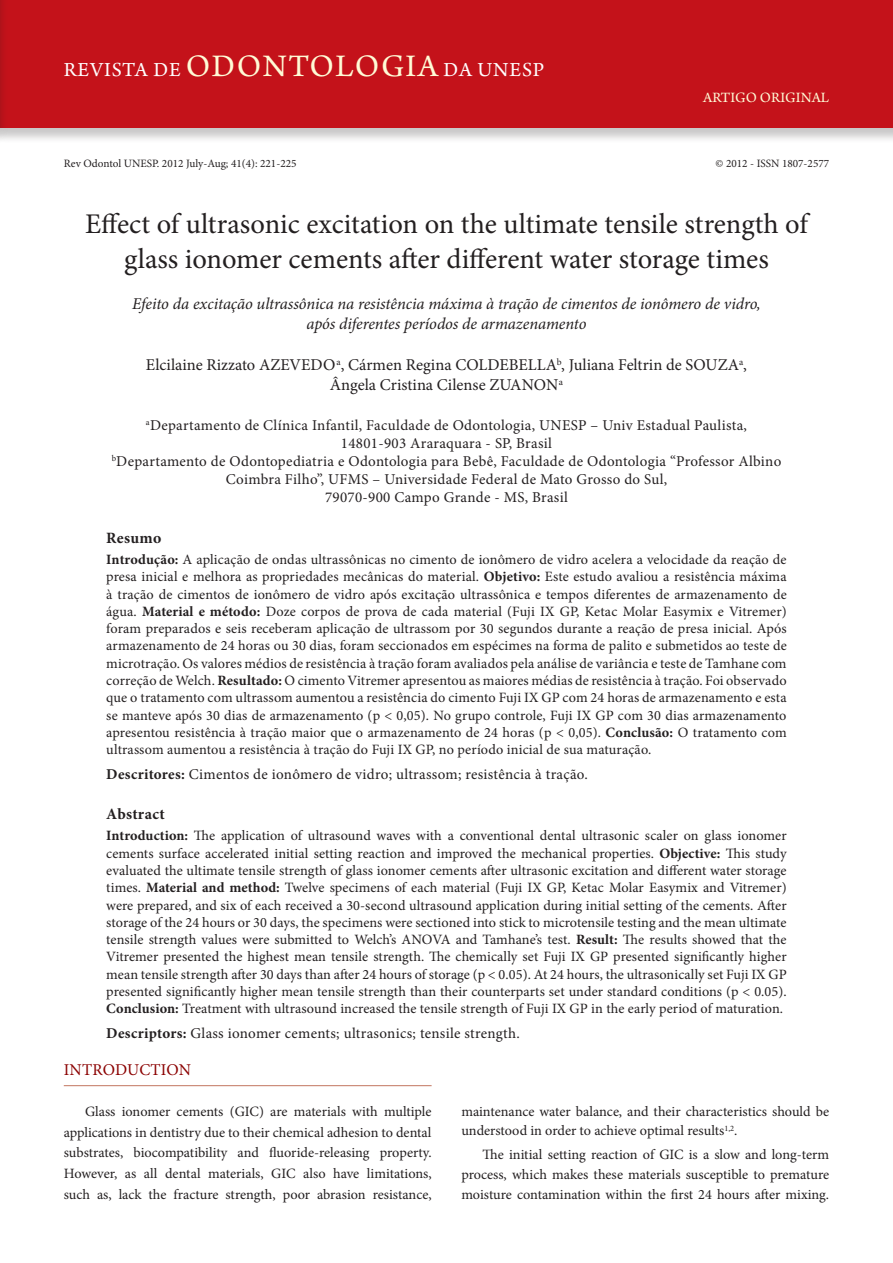
<style>
.page{position:relative;width:893px;height:1263px;background:#fff}
.page>*{position:absolute;margin:0;border:0;box-sizing:border-box;transform-origin:0 0}
.Título_1º_Idioma{font:28.5px/34.3px "Minion Pro";color:#231f20;text-align:center}
.t1{font:21px "Arno Pro";letter-spacing:.04em;color:#fff}
.Título_2º_Idioma{font:italic 16.5px/20px "Minion Pro";letter-spacing:-.005em;color:#231f20;text-align:center}
.Autores{font:16.5px/20px "Minion Pro";color:#231f20;text-align:center}
.t2{font:16.5px "Minion Pro";letter-spacing:.01em;color:#8b0202}
.Título_-_abstract{font:700 15.75px "Minion Pro";letter-spacing:.02em;color:#231f20}
.Título_-_resumo{font:700 15.75px "Minion Pro";letter-spacing:.02em;color:#231f20}
.Endereço{font:15px/18.1px "Minion Pro";letter-spacing:.02em;color:#231f20;text-align:center}
.Palavras-chave{font:15px "Minion Pro";letter-spacing:.02em;color:#231f20}
.Keywords{font:15px "Minion Pro";letter-spacing:.02em;color:#231f20}
.t3{font:15px "Arno Pro";color:#fffbd6}
.Resumo{font:14.25px/17.2px "Minion Pro";letter-spacing:.01em;color:#231f20;text-align:justify}
.Abstract{font:14.25px/17.2px "Minion Pro";letter-spacing:.005em;color:#231f20;text-align:justify}
.Corpo{font:14.25px/20.9px "Minion Pro";color:#231f20;text-align:justify}
.Cabeçalho_A{font:11.25px "Minion Pro";color:#231f20}
.s1{font-size:33px;color:#fffbd6}
.s2{font-weight:700}
</style>
<div class="page">
<div style="left:0;top:0;width:893px;height:144px;background:#231f20;opacity:.25"></div>
<div style="left:0;top:0;width:893px;height:128px;background:#c4121a"></div>
<div style="left:0;top:0;width:8px;height:144px;background:#231f20;opacity:.25"></div>
<hr style="left:64px;top:1085px;width:368px;height:1px;background:#c27660">
<h2 class="t1" style="left:64px;top:58px;width:482px">REVISTA DE <span class="s1">ODONTOLOGIA</span> DA UNESP</h2>
<p class="t3" style="left:703px;top:89px;width:128px">ARTIGO ORIGINAL</p>
<p class="Cabeçalho_A" style="left:64px;top:156px;width:234px">Rev Odontol UNESP. 2012 July-Aug; 41(4): 221-225</p>
<p class="Cabeçalho_A" style="left:715px;top:156px;width:115px">© 2012 - ISSN 1807-2577</p>
<p class="Título_1º_Idioma" style="left:85px;top:207px;width:724px">Effect of ultrasonic excitation on the ultimate tensile strength of glass ionomer cements after different water storage times</p>
<p class="Título_2º_Idioma" style="left:132px;top:294px;width:630px">Efeito da excitação ultrassônica na resistência máxima à tração de cimentos de ionômero de vidro, após diferentes períodos de armazenamento</p>
<p class="Autores" style="left:146px;top:355px;width:603px">Elcilaine Rizzato AZEVEDO<sup>a</sup>, Cármen Regina COLDEBELLA<sup>b</sup>, Juliana Feltrin de SOUZA<sup>a</sup>,<br>Ângela Cristina Cilense ZUANON<sup>a</sup></p>
<p class="Endereço" style="left:112px;top:416px;width:671px"><sup>a</sup>Departamento de Clínica Infantil, Faculdade de Odontologia, UNESP – Univ Estadual Paulista, 14801-903 Araraquara - SP, Brasil<br><sup>b</sup>Departamento de Odontopediatria e Odontologia para Bebê, Faculdade de Odontologia “Professor Albino Coimbra Filho”, UFMS – Universidade Federal de Mato Grosso do Sul,<br>79070-900 Campo Grande - MS, Brasil</p>
<p class="Título_-_resumo" style="left:106px;top:526px;width:56px">Resumo</p>
<p class="Resumo" style="left:106px;top:551px;width:682px"><span class="s2">Introdução:</span> A aplicação de ondas ultrassônicas no cimento de ionômero de vidro acelera a velocidade da reação de presa inicial e melhora as propriedades mecânicas do material. <span class="s2">Objetivo:</span> Este estudo avaliou a resistência máxima à tração de cimentos de ionômero de vidro após excitação ultrassônica e tempos diferentes de armazenamento de água. <span class="s2">Material e método:</span> Doze corpos de prova de cada material (Fuji IX GP, Ketac Molar Easymix e Vitremer) foram preparados e seis receberam aplicação de ultrassom por 30 segundos durante a reação de presa inicial. Após armazenamento de 24 horas ou 30 dias, foram seccionados em espécimes na forma de palito e submetidos ao teste de microtração. Os valores médios de resistência à tração foram avaliados pela análise de variância e teste de Tamhane com correção de Welch. <span class="s2">Resultado:</span> O cimento Vitremer apresentou as maiores médias de resistência à tração. Foi observado que o tratamento com ultrassom aumentou a resistência do cimento Fuji IX GP com 24 horas de armazenamento e esta se manteve após 30 dias de armazenamento (p &lt; 0,05). No grupo controle, Fuji IX GP com 30 dias armazenamento apresentou resistência à tração maior que o armazenamento de 24 horas (p &lt; 0,05). <span class="s2">Conclusão:</span> O tratamento com ultrassom aumentou a resistência à tração do Fuji IX GP, no período inicial de sua maturação.</p>
<p class="Palavras-chave" style="left:106px;top:764px;width:483px"><span class="s2">Descritores:</span> Cimentos de ionômero de vidro; ultrassom; resistência à tração.</p>
<p class="Título_-_abstract" style="left:106px;top:803px;width:60px">Abstract</p>
<p class="Abstract" style="left:106px;top:827px;width:682px"><span class="s2">Introduction:</span> The application of ultrasound waves with a conventional dental ultrasonic scaler on glass ionomer cements surface accelerated initial setting reaction and improved the mechanical properties. <span class="s2">Objective:</span> This study evaluated the ultimate tensile strength of glass ionomer cements after ultrasonic excitation and different water storage times. <span class="s2">Material and method:</span> Twelve specimens of each material (Fuji IX GP, Ketac Molar Easymix and Vitremer) were prepared, and six of each received a 30-second ultrasound application during initial setting of the cements. After storage of the 24 hours or 30 days, the specimens were sectioned into stick to microtensile testing and the mean ultimate tensile strength values were submitted to Welch’s ANOVA and Tamhane’s test. <span class="s2">Result:</span> The results showed that the Vitremer presented the highest mean tensile strength. The chemically set Fuji IX GP presented significantly higher mean tensile strength after 30 days than after 24 hours of storage (p &lt; 0.05). At 24 hours, the ultrasonically set Fuji IX GP presented significantly higher mean tensile strength than their counterparts set under standard conditions (p &lt; 0.05).<br><span class="s2">Conclusion:</span> Treatment with ultrasound increased the tensile strength of Fuji IX GP in the early period of maturation.</p>
<p class="Keywords" style="left:106px;top:1023px;width:415px"><span class="s2">Descriptors:</span> Glass ionomer cements; ultrasonics; tensile strength.</p>
<p class="t2" style="left:64px;top:1058px;width:129px">INTRODUCTION</p>
<p class="Corpo" style="left:64px;top:1101px;width:369px;text-indent:21px">Glass ionomer cements (GIC) are materials with multiple applications in dentistry due to their chemical adhesion to dental substrates, biocompatibility and fluoride-releasing property.<br>However, as all dental materials, GIC also have limitations, such as, lack the fracture strength, poor abrasion resistance,</p>
<p class="Corpo" style="left:461px;top:1101px;width:369px;line-height:19.6px">maintenance water balance, and their characteristics should be understood in order to achieve optimal results<sup>1,2</sup>.</p>
<p class="Corpo" style="left:461px;top:1145px;width:369px;line-height:19.6px;text-indent:21px">The initial setting reaction of GIC is a slow and long-term process, which makes these materials susceptible to premature moisture contamination within the first 24 hours after mixing.</p>
</div>
